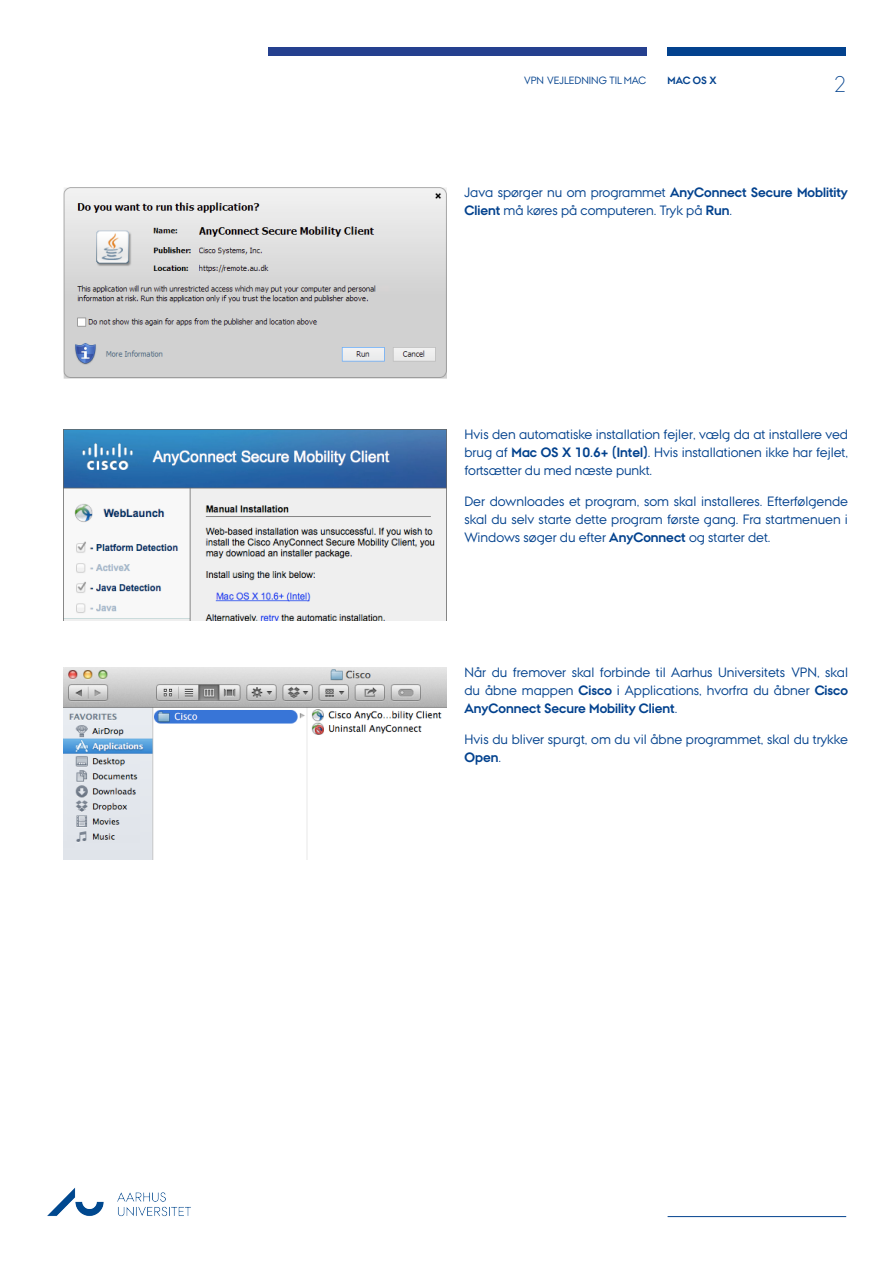
<style>
.page{position:relative;width:893px;height:1263px;background:#fff}
.page>*{position:absolute;margin:0;border:0;box-sizing:border-box;transform-origin:0 0}
.t1{font:300 22.5px "AU Passata";color:#03428e}
.t2{font:13.5px/18px "AU Passata";color:#03428e;text-align:justify}
.t3{font:10.5px "AU Passata";color:#03428e}
.t4{font:700 10.5px "AU Passata";color:#03428e}
.s1{font-weight:700}
</style>
<div class="page">
<div style="left:668px;top:47px;width:178px;height:8px;background:#03428e"></div>
<div style="left:268px;top:47px;width:378px;height:8px;background:#25408f"></div>
<hr style="left:668px;top:1216px;width:178px;height:1px;background:#03428e">
<img style="left:47px;top:1188px;width:144px;height:29px">
<img style="left:63px;top:187px;width:383px;height:191px">
<img style="left:63px;top:429px;width:383px;height:192px">
<img style="left:63px;top:668px;width:383px;height:191px">
<p class="t3" style="left:524px;top:74px;width:124px">VPN VEJLEDNING TIL MAC</p>
<h1 class="t1" style="left:833px;top:71px;width:14px">2</h1>
<p class="t4" style="left:668px;top:74px;width:50px">MAC OS X</p>
<p class="t2" style="left:464px;top:183px;width:385px">Java spørger nu om programmet <span class="s1">AnyConnect Secure Moblitity<br>Client</span> må køres på computeren. Tryk på <span class="s1">Run</span>.</p>
<p class="t2" style="left:464px;top:425px;width:385px">Hvis den automatiske installation fejler, vælg da at installere ved brug af <span class="s1">Mac OS X 10.6+ (Intel)</span>. Hvis installationen ikke har fejlet, fortsætter du med næste punkt.</p>
<p class="t2" style="left:464px;top:492px;width:385px">Der downloades et program, som skal installeres. Efterfølgende skal du selv starte dette program første gang. Fra startmenuen i Windows søger du efter <span class="s1">AnyConnect</span> og starter det.</p>
<p class="t2" style="left:464px;top:663px;width:385px">Når du fremover skal forbinde til Aarhus Universitets VPN, skal du åbne mappen <span class="s1">Cisco</span> i Applications, hvorfra du åbner <span class="s1">Cisco AnyConnect Secure Mobility Client</span>.</p>
<p class="t2" style="left:464px;top:730px;width:385px">Hvis du bliver spurgt, om du vil åbne programmet, skal du trykke<br><span class="s1">Open</span>.</p>
</div>
